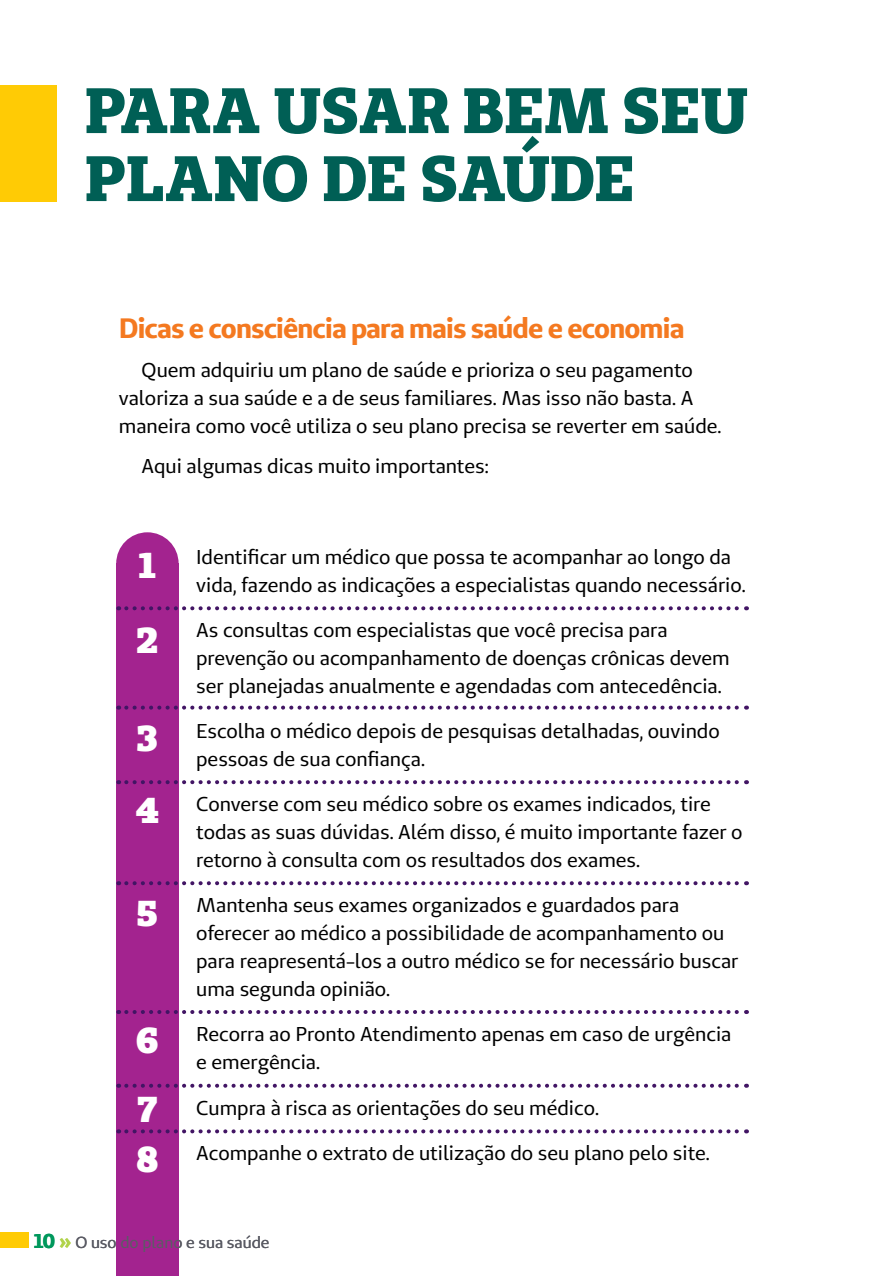
<style>
.page{position:relative;width:879px;height:1276px;background:#fff}
.page>*{position:absolute;margin:0;border:0;box-sizing:border-box;transform-origin:0 0}
.t1{font:800 64px/68px "Unimed Slab";letter-spacing:.005em;color:#005f55}
.t2{font:900 36px/75px "Unimed Slab";color:#fff}
.t3{font:700 28px "Unimed Sans";letter-spacing:-.03em;color:#f47920}
.t4{font:20px/28px "Unimed Sans";color:#000}
.t5{font:16px "Unimed Sans";color:#5b5c65}
.s1{font-family:"Unimed Slab";font-weight:700;font-size:20px;color:#00985c}
.s2{font-family:"Unimed Slab";font-weight:700;font-size:20px;color:#b1d34a}
</style>
<div class="page">
<div style="left:116px;top:563px;width:63px;height:713px;background:#a3238f"></div>
<div style="left:116px;top:532px;width:63px;height:63px;background:#a3238f;border-radius:50%"></div>
<div style="left:0;top:85px;width:57px;height:116px;background:#ffcb05"></div>
<div style="left:0;top:1232px;width:28px;height:15px;background:#ffcb05"></div>
<svg style="left:126px;top:606px;width:621px;height:4px"></svg>
<svg style="left:126px;top:705px;width:621px;height:4px"></svg>
<svg style="left:126px;top:780px;width:621px;height:4px"></svg>
<svg style="left:126px;top:881px;width:621px;height:4px"></svg>
<svg style="left:126px;top:1010px;width:621px;height:4px"></svg>
<svg style="left:126px;top:1083px;width:621px;height:4px"></svg>
<svg style="left:126px;top:1129px;width:621px;height:4px"></svg>
<h1 class="t1" style="left:85px;top:75px;width:664px">PARA USAR BEM SEU<br>PLANO DE SAÚDE</h1>
<h3 class="t3" style="left:119px;top:310px;width:567px">Dicas e consciência para mais saúde e economia</h3>
<p class="t4" style="left:119px;top:356px;width:604px;text-indent:23px">Quem adquiriu um plano de saúde e prioriza o seu pagamento valoriza a sua saúde e a de seus familiares. Mas isso não basta. A maneira como você utiliza o seu plano precisa se reverter em saúde.</p>
<p class="t4" style="left:142px;top:451px;width:349px">Aqui algumas dicas muito importantes:</p>
<h2 class="t2" style="left:137px;top:527px;width:22px">1<br>2</h2>
<h2 class="t2" style="left:136px;top:702px;width:25px;line-height:71.8px">3<br>4</h2>
<h2 class="t2" style="left:137px;top:875px;width:22px">5</h2>
<h2 class="t2" style="left:136px;top:1005px;width:24px;line-height:68.4px">6<br>7</h2>
<h2 class="t2" style="left:136px;top:1121px;width:23px">8</h2>
<p class="t4" style="left:196px;top:543px;width:551px">Identificar um médico que possa te acompanhar ao longo da vida, fazendo as indicações a especialistas quando necessário.</p>
<p class="t4" style="left:196px;top:616px;width:535px">As consultas com especialistas que você precisa para prevenção ou acompanhamento de doenças crônicas devem ser planejadas anualmente e agendadas com antecedência.</p>
<p class="t4" style="left:196px;top:717px;width:525px">Escolha o médico depois de pesquisas detalhadas, ouvindo pessoas de sua confiança.</p>
<p class="t4" style="left:196px;top:790px;width:548px">Converse com seu médico sobre os exames indicados, tire todas as suas dúvidas. Além disso, é muito importante fazer o retorno à consulta com os resultados dos exames.</p>
<p class="t4" style="left:196px;top:891px;width:544px">Mantenha seus exames organizados e guardados para oferecer ao médico a possibilidade de acompanhamento ou para reapresentá-los a outro médico se for necessário buscar uma segunda opinião.</p>
<p class="t4" style="left:196px;top:1020px;width:537px">Recorra ao Pronto Atendimento apenas em caso de urgência e emergência.</p>
<p class="t4" style="left:196px;top:1093px;width:404px">Cumpra à risca as orientações do seu médico.</p>
<p class="t4" style="left:196px;top:1138px;width:515px">Acompanhe o extrato de utilização do seu plano pelo site.</p>
<p class="t5" style="left:34px;top:1231px;width:237px"><span class="s1">10</span> <span class="s2">»</span> O uso do plano e sua saúde</p>
</div>
